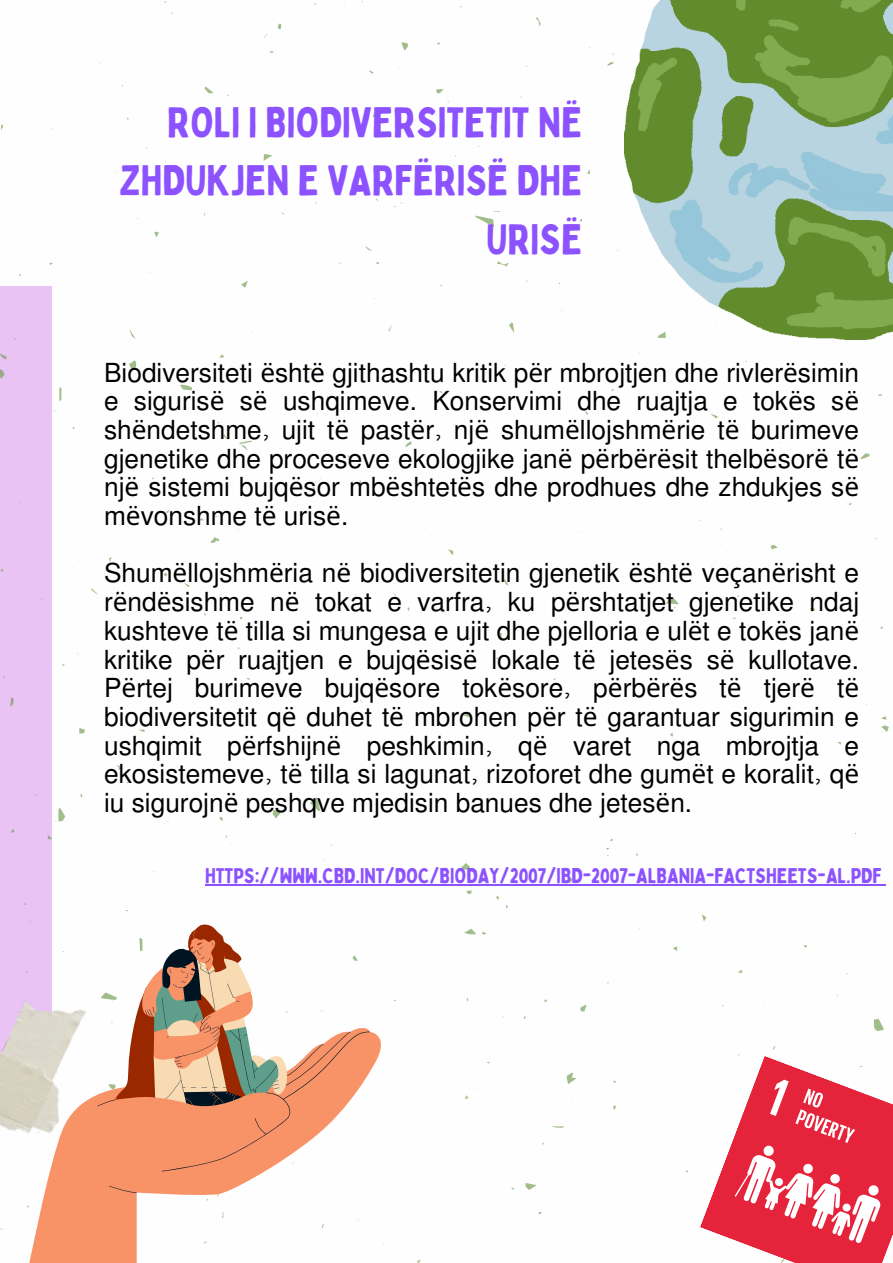
<style>
.page{position:relative;width:893px;height:1263px;background:#fff}
.page>*{position:absolute;margin:0;border:0;box-sizing:border-box;transform-origin:0 0}
.t1{font:42px/58.7px "Bobby Jones";color:#8c52ff;text-align:right}
.t2{font:26.25px/28.7px "Mukti";color:#000;text-align:justify}
.t3{font:21px "Bobby Jones";color:#8c52ff}
.s1{font-family:"Noto Sans"}
</style>
<div class="page">
<div style="left:0;top:287px;width:52px;height:773px;background:#e9c3f4"></div>
<svg style="left:91px;top:588px;width:7px;height:7px"></svg>
<svg style="left:129px;top:360px;width:7px;height:10px"></svg>
<svg style="left:10px;top:698px;width:4px;height:9px"></svg>
<svg style="left:220px;top:354px;width:4px;height:4px"></svg>
<svg style="left:497px;top:261px;width:11px;height:6px"></svg>
<svg style="left:499px;top:633px;width:2px;height:6px"></svg>
<svg style="left:219px;top:817px;width:4px;height:4px"></svg>
<svg style="left:154px;top:232px;width:5px;height:5px"></svg>
<svg style="left:551px;top:1126px;width:13px;height:2px"></svg>
<svg style="left:771px;top:545px;width:6px;height:4px"></svg>
<svg style="left:674px;top:467px;width:5px;height:4px"></svg>
<svg style="left:0;top:369px;width:5px;height:10px"></svg>
<svg style="left:310px;top:797px;width:10px;height:14px"></svg>
<svg style="left:580px;top:1005px;width:6px;height:6px"></svg>
<svg style="left:278px;top:24px;width:3px;height:5px"></svg>
<svg style="left:860px;top:453px;width:10px;height:6px"></svg>
<svg style="left:59px;top:387px;width:3px;height:14px"></svg>
<svg style="left:239px;top:441px;width:13px;height:9px"></svg>
<svg style="left:210px;top:537px;width:9px;height:6px"></svg>
<svg style="left:509px;top:322px;width:5px;height:11px"></svg>
<svg style="left:870px;top:1019px;width:14px;height:12px"></svg>
<svg style="left:475px;top:211px;width:24px;height:16px"></svg>
<svg style="left:666px;top:597px;width:12px;height:12px"></svg>
<svg style="left:180px;top:384px;width:12px;height:6px"></svg>
<svg style="left:702px;top:914px;width:4px;height:7px"></svg>
<svg style="left:490px;top:125px;width:6px;height:4px"></svg>
<svg style="left:79px;top:728px;width:6px;height:6px"></svg>
<svg style="left:448px;top:549px;width:5px;height:5px"></svg>
<svg style="left:466px;top:890px;width:5px;height:4px"></svg>
<svg style="left:139px;top:729px;width:6px;height:3px"></svg>
<svg style="left:464px;top:929px;width:12px;height:5px"></svg>
<svg style="left:436px;top:89px;width:7px;height:4px"></svg>
<svg style="left:711px;top:414px;width:7px;height:5px"></svg>
<svg style="left:673px;top:946px;width:4px;height:5px"></svg>
<svg style="left:365px;top:246px;width:7px;height:5px"></svg>
<svg style="left:116px;top:765px;width:6px;height:5px"></svg>
<svg style="left:264px;top:154px;width:9px;height:7px"></svg>
<svg style="left:566px;top:1072px;width:10px;height:12px"></svg>
<svg style="left:525px;top:1183px;width:12px;height:7px"></svg>
<svg style="left:401px;top:42px;width:7px;height:9px"></svg>
<svg style="left:129px;top:329px;width:7px;height:13px"></svg>
<svg style="left:568px;top:878px;width:4px;height:5px"></svg>
<svg style="left:535px;top:17px;width:6px;height:9px"></svg>
<svg style="left:221px;top:433px;width:7px;height:7px"></svg>
<svg style="left:459px;top:863px;width:11px;height:7px"></svg>
<svg style="left:607px;top:62px;width:7px;height:4px"></svg>
<svg style="left:383px;top:797px;width:5px;height:5px"></svg>
<svg style="left:503px;top:579px;width:5px;height:6px"></svg>
<svg style="left:881px;top:716px;width:8px;height:15px"></svg>
<svg style="left:405px;top:441px;width:6px;height:6px"></svg>
<svg style="left:241px;top:281px;width:7px;height:7px"></svg>
<svg style="left:0;top:354px;width:7px;height:5px"></svg>
<svg style="left:204px;top:84px;width:10px;height:9px"></svg>
<svg style="left:11px;top:829px;width:4px;height:4px"></svg>
<svg style="left:273px;top:809px;width:11px;height:10px"></svg>
<svg style="left:810px;top:608px;width:5px;height:4px"></svg>
<svg style="left:463px;top:712px;width:7px;height:6px"></svg>
<svg style="left:55px;top:807px;width:10px;height:15px"></svg>
<img style="left:0;top:971px;width:86px;height:162px">
<img style="left:624px;top:0;width:269px;height:339px">
<svg style="left:28px;top:1026px;width:356px;height:237px"></svg>
<svg style="left:124px;top:924px;width:101px;height:18px"></svg>
<svg style="left:97px;top:942px;width:273px;height:251px"></svg>
<svg style="left:700px;top:1046px;width:193px;height:217px"></svg>
<hr style="left:205px;top:884px;width:676px;height:1px;background:#8c52ff">
<p class="t1" style="left:119px;top:91px;width:465px">ROLI I BIODIVERSITETIT NË<br>ZHDUKJEN E VARFËRISË DHE<br>URISË</p>
<p class="t2" style="left:104px;top:357px;width:756px">Biodiversiteti <span class="s1">ë</span>sht<span class="s1">ë</span> gjithashtu kritik p<span class="s1">ë</span>r mbrojtjen dhe rivler<span class="s1">ë</span>simin e siguris<span class="s1">ë</span> s<span class="s1">ë</span> ushqimeve. Konservimi dhe ruajtja e tok<span class="s1">ë</span>s s<span class="s1">ë </span>sh<span class="s1">ë</span>ndetshme, ujit t<span class="s1">ë</span> past<span class="s1">ë</span>r, nj<span class="s1">ë</span> shum<span class="s1">ë</span>llojshm<span class="s1">ë</span>rie t<span class="s1">ë</span> burimeve gjenetike dhe proceseve ekologjike jan<span class="s1">ë</span> p<span class="s1">ë</span>rb<span class="s1">ë</span>r<span class="s1">ë</span>sit thelb<span class="s1">ë</span>sor<span class="s1">ë</span> t<span class="s1">ë </span>nj<span class="s1">ë</span> sistemi bujq<span class="s1">ë</span>sor mb<span class="s1">ë</span>shtet<span class="s1">ë</span>s dhe prodhues dhe zhdukjes s<span class="s1">ë </span>m<span class="s1">ë</span>vonshme t<span class="s1">ë</span> uris<span class="s1">ë</span>.</p>
<p class="t2" style="left:104px;top:558px;width:756px">Shum<span class="s1">ë</span>llojshm<span class="s1">ë</span>ria n<span class="s1">ë</span> biodiversitetin gjenetik <span class="s1">ë</span>sht<span class="s1">ë</span> ve<span class="s1">ç</span>an<span class="s1">ë</span>risht e r<span class="s1">ë</span>nd<span class="s1">ë</span>sishme n<span class="s1">ë</span> tokat e varfra, ku p<span class="s1">ë</span>rshtatjet gjenetike ndaj kushteve t<span class="s1">ë</span> tilla si mungesa e ujit dhe pjelloria e ul<span class="s1">ë</span>t e tok<span class="s1">ë</span>s jan<span class="s1">ë </span>kritike p<span class="s1">ë</span>r ruajtjen e bujq<span class="s1">ë</span>sis<span class="s1">ë</span> lokale t<span class="s1">ë</span> jetes<span class="s1">ë</span>s s<span class="s1">ë</span> kullotave.<br>P<span class="s1">ë</span>rtej burimeve bujq<span class="s1">ë</span>sore tok<span class="s1">ë</span>sore, p<span class="s1">ë</span>rb<span class="s1">ë</span>r<span class="s1">ë</span>s t<span class="s1">ë</span> tjer<span class="s1">ë</span> t<span class="s1">ë </span>biodiversitetit q<span class="s1">ë</span> duhet t<span class="s1">ë</span> mbrohen p<span class="s1">ë</span>r t<span class="s1">ë</span> garantuar sigurimin e ushqimit p<span class="s1">ë</span>rfshijn<span class="s1">ë</span> peshkimin, q<span class="s1">ë</span> varet nga mbrojtja e ekosistemeve, t<span class="s1">ë</span> tilla si lagunat, rizoforet dhe gum<span class="s1">ë</span>t e koralit, q<span class="s1">ë </span>iu sigurojn<span class="s1">ë</span> peshqve mjedisin banues dhe jetes<span class="s1">ë</span>n.</p>
<p class="t3" style="left:205px;top:862px;width:678px">HTTPS://WWW.CBD.INT/DOC/BIODAY/2007/IBD-2007-ALBANIA-FACTSHEETS-AL.PDF</p>
</div>
